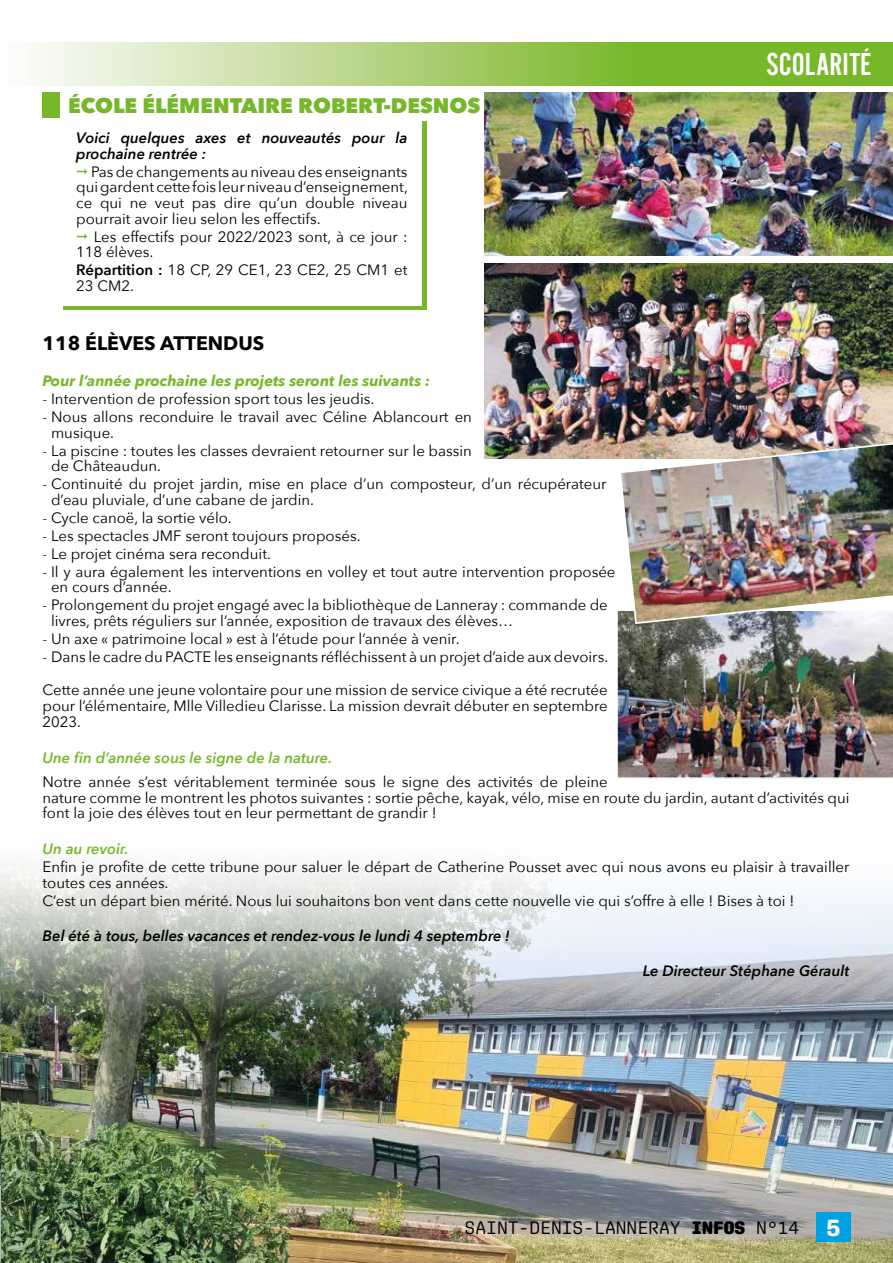
<style>
.page{position:relative;width:893px;height:1263px;background:#fff}
.page>*{position:absolute;margin:0;border:0;box-sizing:border-box;transform-origin:0 0}
.t1{font:33px "Alternate Got No 2 D";letter-spacing:.005em;color:#fff}
.t2{font:800 21px "Avenir Next";color:#76b82a}
.t3{font:700 19.5px "Avenir Next";color:#000}
.t4{font:18px "Aglet Mono";color:#000}
.t5{font:15px/15.8px "Avenir Next";color:#000}
.t6{font:italic 600 15px/15.8px "Avenir Next";color:#000}
.t7{font:italic 700 15px "Avenir Next";color:#76b82a}
.t8{font:italic 600 15px "Avenir Next";color:#76b82a}
.s1{font-family:"Arrows";color:#76b82a}
.s2{font-weight:600}
.s3{font-weight:900}
.s4{font-weight:700;font-size:24px;color:#fff}
</style>
<div class="page">
<img style="left:0;top:864px;width:893px;height:399px">
<div style="left:63px;top:122px;width:364px;height:188px;background:#76b82a"></div>
<img style="left:0;top:897px;width:1px;height:366px">
<div style="left:816px;top:1212px;width:34px;height:30px;background:#00a0e4"></div>
<svg style="left:29px;top:43px;width:864px;height:42px;background:#a8cf73"></svg>
<div style="left:43px;top:92px;width:17px;height:26px;background:#76b82a"></div>
<div style="left:62px;top:120px;width:360px;height:186px;background:#fff"></div>
<img style="left:617px;top:611px;width:276px;height:168px">
<img style="left:485px;top:92px;width:408px;height:163px">
<img style="left:485px;top:263px;width:408px;height:195px">
<img style="left:618px;top:442px;width:275px;height:183px">
<h2 class="t2" style="left:68px;top:93px;width:414px">ÉCOLE ÉLÉMENTAIRE ROBERT-DESNOS</h2>
<p class="t6" style="left:76px;top:129px;width:333px">Voici quelques axes et nouveautés pour la prochaine rentrée :</p>
<p class="t5" style="left:76px;top:163px;width:333px;text-align:justify"><span class="s1">A</span> Pas de changements au niveau des enseignants qui gardent cette fois leur niveau d’enseignement, ce qui ne veut pas dire qu’un double niveau pourrait avoir lieu selon les effectifs.</p>
<p class="t5" style="left:76px;top:228px;width:333px"><span class="s1">A</span> Les effectifs pour 2022/2023 sont, à ce jour :<br>118 élèves.</p>
<p class="t5" style="left:76px;top:262px;width:333px"><span class="s2">Répartition :</span> 18 CP, 29 CE1, 23 CE2, 25 CM1 et<br>23 CM2.</p>
<h1 class="t1" style="left:766px;top:47px;width:107px">SCOLARITÉ</h1>
<h3 class="t3" style="left:43px;top:327px;width:223px">118 ÉLÈVES ATTENDUS</h3>
<p class="t7" style="left:43px;top:368px;width:389px">Pour l’année prochaine les projets seront les suivants :</p>
<p class="t5" style="left:43px;top:390px;width:333px">- Intervention de profession sport tous les jeudis.</p>
<p class="t5" style="left:51px;top:408px;width:422px;text-indent:-9px">- Nous allons reconduire le travail avec Céline Ablancourt en musique.</p>
<p class="t5" style="left:51px;top:442px;width:422px;text-indent:-9px">- La piscine : toutes les classes devraient retourner sur le bassin de Châteaudun.</p>
<p class="t5" style="left:51px;top:475px;width:557px;text-indent:-9px">- Continuité du projet jardin, mise en place d’un composteur, d’un récupérateur d’eau pluviale, d’une cabane de jardin.</p>
<p class="t5" style="left:43px;top:509px;width:191px">- Cycle canoë, la sortie vélo.</p>
<p class="t5" style="left:43px;top:527px;width:320px">- Les spectacles JMF seront toujours proposés.</p>
<p class="t5" style="left:43px;top:545px;width:230px">- Le projet cinéma sera reconduit.</p>
<p class="t5" style="left:51px;top:563px;width:566px;text-indent:-9px">- Il y aura également les interventions en volley et tout autre intervention proposée en cours d’année.</p>
<p class="t5" style="left:51px;top:596px;width:558px;text-indent:-9px">- Prolongement du projet engagé avec la bibliothèque de Lanneray : commande de livres, prêts réguliers sur l’année, exposition de travaux des élèves…</p>
<p class="t5" style="left:43px;top:630px;width:419px">- Un axe « patrimoine local » est à l’étude pour l’année à venir.</p>
<p class="t5" style="left:43px;top:648px;width:567px">- Dans le cadre du PACTE les enseignants réfléchissent à un projet d’aide aux devoirs.</p>
<p class="t5" style="left:43px;top:682px;width:567px;text-align:justify">Cette année une jeune volontaire pour une mission de service civique a été recrutée pour l’élémentaire, Mlle Villedieu Clarisse. La mission devrait débuter en septembre 2023.</p>
<p class="t8" style="left:43px;top:744px;width:291px">Une fin d’année sous le signe de la nature.</p>
<p class="t5" style="left:43px;top:773px;width:809px">Notre année s’est véritablement terminée sous le signe des activités de pleine<br>nature comme le montrent les photos suivantes : sortie pêche, kayak, vélo, mise en route du jardin, autant d’activités qui font la joie des élèves tout en leur permettant de grandir !</p>
<p class="t8" style="left:43px;top:836px;width:88px">Un au revoir.</p>
<p class="t5" style="left:43px;top:858px;width:808px">Enfin je profite de cette tribune pour saluer le départ de Catherine Pousset avec qui nous avons eu plaisir à travailler toutes ces années.</p>
<p class="t5" style="left:43px;top:892px;width:753px">C’est un départ bien mérité. Nous lui souhaitons bon vent dans cette nouvelle vie qui s’offre à elle ! Bises à toi !</p>
<p class="t6" style="left:43px;top:928px;width:469px">Bel été à tous, belles vacances et rendez-vous le lundi 4 septembre !</p>
<p class="t6" style="left:643px;top:962px;width:208px">Le Directeur Stéphane Gérault</p>
<p class="t4" style="left:465px;top:1217px;width:378px">SAINT-DENIS-LANNERAY <span class="s3">INFOS</span> N°14 <span class="s4">5</span></p>
</div>
